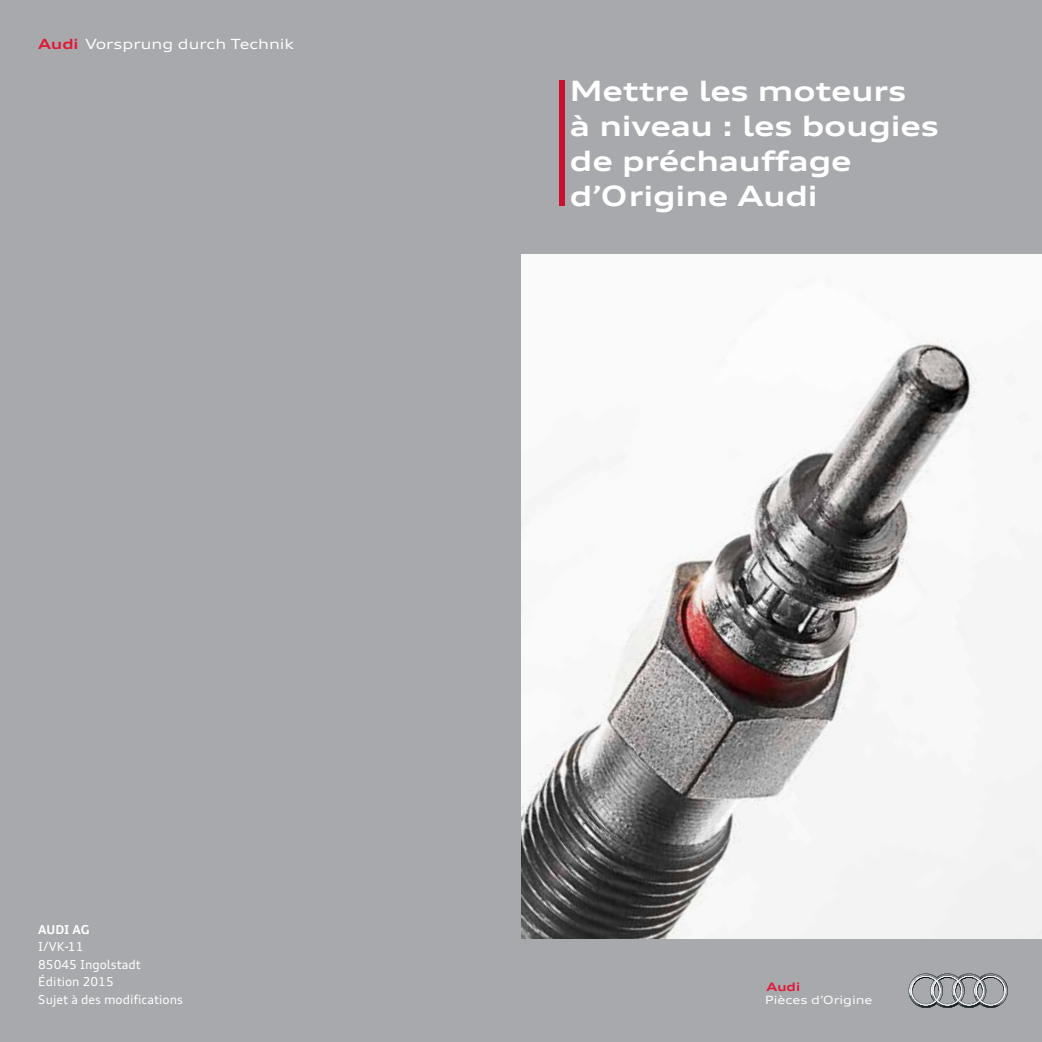
<style>
.page{position:relative;width:1042px;height:1042px;background:#fff}
.page>*{position:absolute;margin:0;border:0;box-sizing:border-box;transform-origin:0 0}
.t1{font:700 expanded 28px/35px "Audi Type";letter-spacing:-.005em;color:#fff}
.t2{font:expanded 14px "Audi Type";color:#fff}
.t3{font:12.25px/17.5px "Audi Type";color:#fff}
.t4{font:700 12.25px "Audi Type";letter-spacing:-.005em;color:#fff}
.t5{font:700 expanded 11.55px "Audi Type";color:#e11837}
.t6{font:expanded 11.38px "Audi Type";letter-spacing:-.005em;color:#fff}
.s1{font-weight:700;color:#e11837}
</style>
<div class="page">
<div style="left:521px;top:938px;width:521px;height:104px;background:#a7a9ac"></div>
<div style="left:521px;top:0;width:521px;height:255px;background:#a7a9ac"></div>
<img style="left:521px;top:338px;width:521px;height:600px">
<div style="left:0;top:0;width:521px;height:1042px;background:#a7a9ac"></div>
<svg style="left:908px;top:973px;width:100px;height:35px"></svg>
<div style="left:559px;top:80px;width:6px;height:126px;background:#c4122f"></div>
<p class="t2" style="left:38px;top:35px;width:257px"><span class="s1">Audi</span> Vorsprung durch Technik</p>
<p class="t1" style="left:570px;top:73px;width:370px">Mettre les moteurs<br>à niveau : les bougies de préchauffage d’Origine Audi</p>
<p class="t4" style="left:38px;top:922px;width:53px">AUDI AG</p>
<p class="t3" style="left:38px;top:938px;width:146px">I/VK-11<br>85045 Ingolstadt<br>Édition 2015<br>Sujet à des modifications</p>
<p class="t5" style="left:766px;top:979px;width:35px">Audi</p>
<p class="t6" style="left:765px;top:992px;width:109px">Pièces d’Origine</p>
</div>
